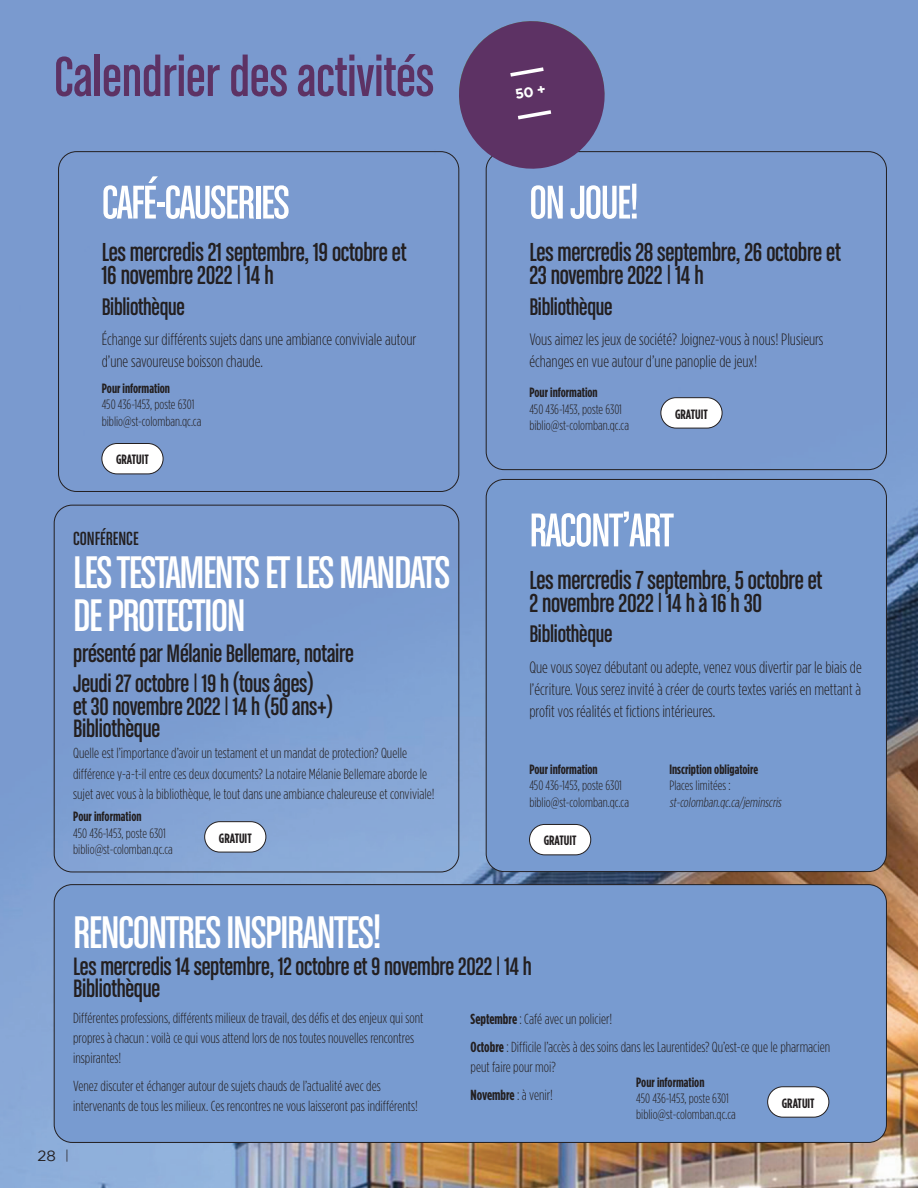
<style>
.page{position:relative;width:918px;height:1188px;background:#fff}
.page>*{position:absolute;margin:0;border:0;box-sizing:border-box;transform-origin:0 0}
.t1{font:59.85px "Chalet Comprime Cologne Sixty";color:#5d3264}
.t2{font:50.4px "Chalet Comprime Cologne Sixty";letter-spacing:-.03em;color:#fff}
.t3{font:48.6px/43.2px "Chalet Comprime Cologne Sixty";letter-spacing:-.03em;color:#fff}
.t4{font:27.75px/23.1px "Chalet Comprime Cologne Sixty";letter-spacing:-.01em;color:#231f20}
.t5{font:26.7px/22.2px "Chalet Comprime Cologne Sixty";letter-spacing:-.01em;color:#231f20}
.t6{font:25.5px "Chalet Comprime Cologne Sixty";letter-spacing:-.01em;color:#231f20}
.t7{font:20.25px "Chalet Comprime Cologne Sixty";color:#231f20}
.t8{font:300 16.5px/22.4px "Gotham Condensed";color:#231f20}
.t9{font:15px "Gotham";color:#231f20}
.t10{font:300 14.55px/20.2px "Gotham Condensed";color:#231f20}
.t11{font:700 14.55px "Gotham Condensed";color:#231f20}
.t12{font:700 13.95px "Gotham";color:#fff}
.t13{font:300 13.5px/16.2px "Gotham Condensed";color:#231f20}
.t14{font:italic 300 13.5px/16.2px "Gotham Condensed";color:#231f20}
.t15{font:700 13.5px "Gotham Condensed";color:#231f20}
.s1{font-weight:700}
.s2{font-weight:700;font-style:normal}
.s3{font-style:normal}
.s4{font-size:13.2px}
.s5{font-weight:300}
</style>
<div class="page">
<img style="left:0;top:0;width:918px;height:1188px">
<div style="left:58px;top:151px;width:401px;height:341px;border:1px solid #231f20;border-radius:18px"></div>
<div style="left:486px;top:479px;width:400px;height:393px;background:#789bd0;border-radius:18px"></div>
<div style="left:54px;top:885px;width:832px;height:257px;background:#789bd0;border-radius:18px"></div>
<div style="left:102px;top:444px;width:61px;height:30px;background:#fff;border-radius:15px"></div>
<div style="left:102px;top:443px;width:61px;height:31px;border:1px solid #231f20;border-radius:15px"></div>
<div style="left:661px;top:398px;width:61px;height:30px;background:#fff;border-radius:15px"></div>
<div style="left:661px;top:398px;width:61px;height:30px;border:1px solid #231f20;border-radius:15px"></div>
<div style="left:205px;top:822px;width:61px;height:30px;background:#fff;border-radius:15px"></div>
<div style="left:205px;top:822px;width:61px;height:30px;border:1px solid #231f20;border-radius:15px"></div>
<div style="left:530px;top:824px;width:61px;height:31px;background:#fff;border-radius:15px"></div>
<div style="left:529px;top:824px;width:62px;height:31px;border:1px solid #231f20;border-radius:15px"></div>
<div style="left:768px;top:1087px;width:61px;height:30px;background:#fff;border-radius:15px"></div>
<div style="left:767px;top:1087px;width:62px;height:30px;border:1px solid #231f20;border-radius:15px"></div>
<svg style="left:453px;top:15px;width:158px;height:160px;background:#675688"></svg>
<p class="t1" style="left:54px;top:44px;width:382px">Calendrier des activités</p>
<p class="t2" style="left:102px;top:174px;width:190px">CAFÉ-CAUSERIES</p>
<p class="t4" style="left:102px;top:240px;width:306px">Les mercredis 21 septembre, 19 octobre et<br>16 novembre 2022 | 14 h</p>
<p class="t6" style="left:102px;top:292px;width:85px">Bibliothèque</p>
<p class="t8" style="left:102px;top:328px;width:316px">Échange sur différents sujets dans une ambiance conviviale autour d’une savoureuse boisson chaude.</p>
<p class="t13" style="left:102px;top:380px;width:101px"><span class="s1">Pour information<br></span>450 436-1453, poste 6301 biblio@st-colomban.qc.ca</p>
<p class="t15" style="left:116px;top:452px;width:34px">GRATUIT</p>
<p class="t7" style="left:73px;top:528px;width:67px">CONFÉRENCE</p>
<p class="t3" style="left:73px;top:550px;width:379px">LES TESTAMENTS ET LES MANDATS<br>DE PROTECTION</p>
<p class="t5" style="left:73px;top:641px;width:282px">présenté par Mélanie Bellemare, notaire</p>
<p class="t5" style="left:73px;top:672px;width:262px">Jeudi 27 octobre | 19 h (tous âges) et 30 novembre 2022 | 14 h (50 ans+)<br>Bibliothèque</p>
<p class="t10" style="left:73px;top:743px;width:363px">Quelle est l’importance d’avoir un testament et un mandat de protection? Quelle différence y-a-t-il entre ces deux documents? La notaire Mélanie Bellemare aborde le sujet avec vous à la bibliothèque, le tout dans une ambiance chaleureuse et conviviale!</p>
<p class="t13" style="left:73px;top:809px;width:101px"><span class="s1">Pour information<br></span>450 436-1453, poste 6301 biblio@st-colomban.qc.ca</p>
<p class="t15" style="left:219px;top:830px;width:34px">GRATUIT</p>
<p class="t3" style="left:73px;top:910px;width:310px">RENCONTRES INSPIRANTES!</p>
<p class="t12" style="left:492px;top:94px;width:78px;rotate:-10deg">ET JEUNES</p>
<p class="t2" style="left:529px;top:174px;width:111px">ON JOUE!</p>
<p class="t4" style="left:529px;top:240px;width:313px">Les mercredis 28 septembre, 26 octobre et<br>23 novembre 2022 | 14 h</p>
<p class="t6" style="left:529px;top:292px;width:85px">Bibliothèque</p>
<p class="t8" style="left:529px;top:328px;width:296px">Vous aimez les jeux de société? Joignez-vous à nous! Plusieurs échanges en vue autour d’une panoplie de jeux!</p>
<p class="t13" style="left:529px;top:385px;width:101px"><span class="s1">Pour information<br></span>450 436-1453, poste 6301 biblio@st-colomban.qc.ca</p>
<p class="t15" style="left:675px;top:406px;width:34px">GRATUIT</p>
<p class="t2" style="left:529px;top:502px;width:146px">RACONT’ART</p>
<p class="t4" style="left:529px;top:568px;width:295px">Les mercredis 7 septembre, 5 octobre et<br>2 novembre 2022 | 14 h à 16 h 30</p>
<p class="t6" style="left:529px;top:620px;width:85px">Bibliothèque</p>
<p class="t8" style="left:529px;top:655px;width:334px;text-align:justify">Que vous soyez débutant ou adepte, venez vous divertir par le biais de l’écriture. Vous serez invité à créer de courts textes variés en mettant à profit vos réalités et fictions intérieures.</p>
<p class="t13" style="left:529px;top:761px;width:101px"><span class="s1">Pour information<br></span>450 436-1453, poste 6301 biblio@st-colomban.qc.ca</p>
<p class="t15" style="left:544px;top:833px;width:34px">GRATUIT</p>
<p class="t14" style="left:670px;top:761px;width:116px"><span class="s2">Inscription obligatoire<br></span><span class="s3">Places limitées : </span>st-colomban.qc.ca/jeminscris</p>
<p class="t5" style="left:73px;top:955px;width:460px">Les mercredis 14 septembre, 12 octobre et 9 novembre 2022 | 14 h<br>Bibliothèque</p>
<p class="t10" style="left:73px;top:1008px;width:352px">Différentes professions, différents milieux de travail, des défis et des enjeux qui sont propres à chacun : voilà ce qui vous attend lors de nos toutes nouvelles rencontres inspirantes!</p>
<p class="t10" style="left:73px;top:1076px;width:346px">Venez discuter et échanger autour de sujets chauds de l’actualité avec des intervenants de tous les milieux. Ces rencontres ne vous laisseront pas indifférents!</p>
<p class="t9" style="left:38px;top:1148px;width:33px">28 <span class="s4">|</span></p>
<p class="t10" style="left:471px;top:1009px;width:143px"><span class="s1">Septembre</span> : Café avec un policier!</p>
<p class="t10" style="left:471px;top:1037px;width:361px"><span class="s1">Octobre</span> : Difficile l’accès à des soins dans les Laurentides? Qu’est-ce que le pharmacien peut faire pour moi?</p>
<p class="t11" style="left:471px;top:1087px;width:84px">Novembre <span class="s5">: à venir!</span></p>
<p class="t13" style="left:636px;top:1074px;width:101px"><span class="s1">Pour information<br></span>450 436-1453, poste 6301 biblio@st-colomban.qc.ca</p>
<p class="t15" style="left:782px;top:1095px;width:34px">GRATUIT</p>
</div>
